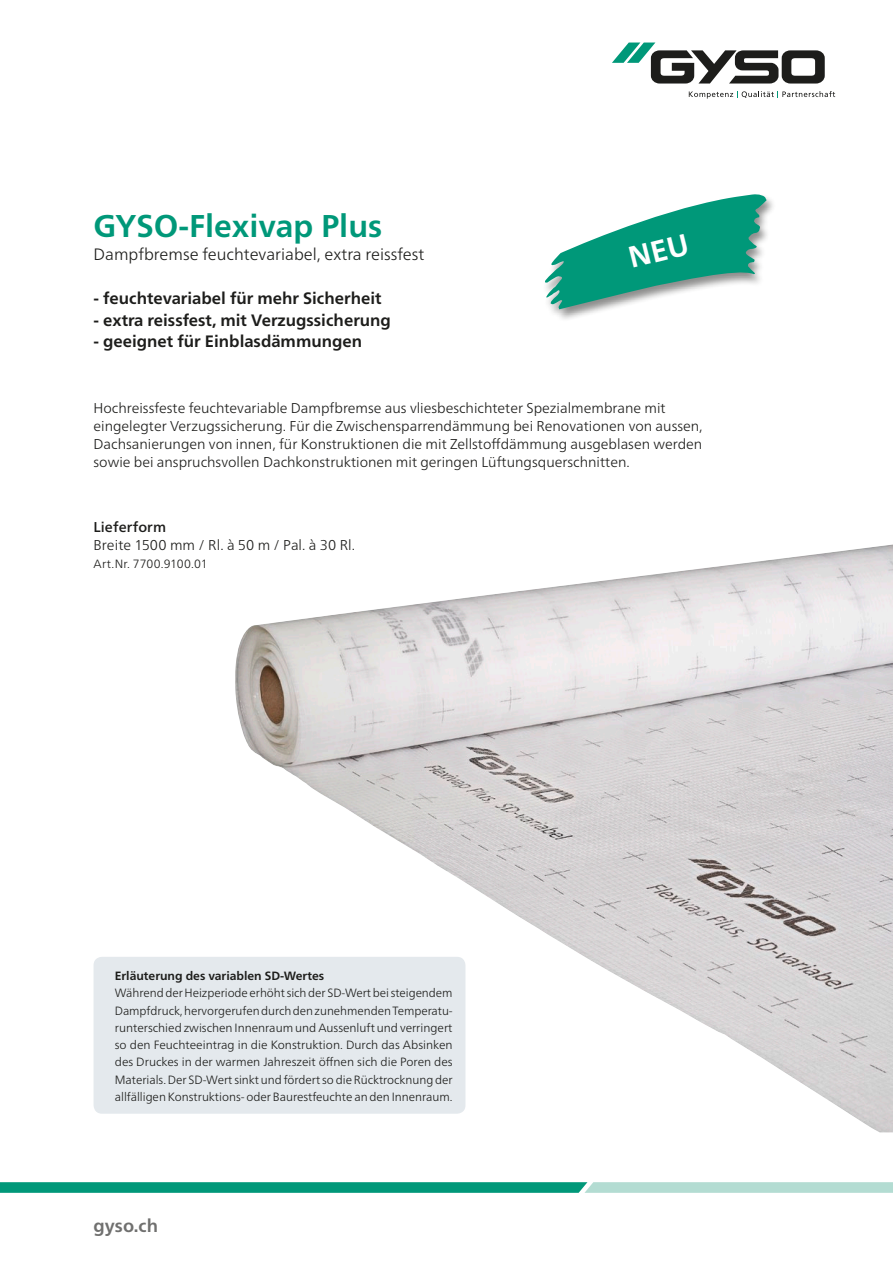
<style>
.page{position:relative;width:893px;height:1263px;background:#fff}
.page>*{position:absolute;margin:0;border:0;box-sizing:border-box;transform-origin:0 0}
.t1{font:700 31.5px "Frutiger Neue LT Pro";color:#009879}
.t2{font:700 18px "Frutiger Neue LT Pro";color:#70706f}
.t3{font:700 16.5px "Frutiger Neue LT Pro";color:#1d1d1b}
.t4{font:300 16.5px "Frutiger Neue LT Pro";color:#1d1d1b}
.t5{font:300 14.25px/18px "Frutiger Neue LT Pro";color:#1d1d1b}
.t6{font:500 14.25px "Frutiger Neue LT Pro";letter-spacing:.005em;color:#1d1d1b}
.t7{font:300 12px/17.2px "Frutiger Neue LT Pro";color:#1d1d1b;text-align:justify}
.t8{font:700 12px "Frutiger Neue LT Pro";color:#1d1d1b}
</style>
<div class="page">
<svg style="left:0;top:1182px;width:893px;height:11px;background:#44b29b"></svg>
<img style="left:235px;top:544px;width:658px;height:588px">
<svg style="left:689px;top:91px;width:146px;height:8px"></svg>
<svg style="left:612px;top:43px;width:213px;height:41px"></svg>
<div style="left:542px;top:193px;width:235px;height:129px;background:#1d1d1b;opacity:.5"></div>
<div style="left:94px;top:957px;width:371px;height:157px;background:#e4e9ed;border-radius:9px"></div>
<svg style="left:545px;top:194px;width:222px;height:115px"></svg>
<h1 class="t1" style="left:94px;top:207px;width:290px">GYSO-Flexivap Plus</h1>
<h3 class="t4" style="left:94px;top:245px;width:332px">Dampfbremse feuchtevariabel, extra reissfest</h3>
<h3 class="t3" style="left:94px;top:288px;width:289px">- feuchtevariabel für mehr Sicherheit</h3>
<h3 class="t3" style="left:94px;top:310px;width:299px">- extra reissfest, mit Verzugssicherung</h3>
<h3 class="t3" style="left:94px;top:332px;width:270px">- geeignet für Einblasdämmungen</h3>
<p class="t5" style="left:94px;top:399px;width:611px">Hochreissfeste feuchtevariable Dampfbremse aus vliesbeschichteter Spezialmembrane mit eingelegter Verzugssicherung. Für die Zwischensparrendämmung bei Renovationen von aussen, Dachsanierungen von innen, für Konstruktionen die mit Zellstoffdämmung ausgeblasen werden sowie bei anspruchsvollen Dachkonstruktionen mit geringen Lüftungsquerschnitten.</p>
<p class="t6" style="left:94px;top:519px;width:74px">Lieferform</p>
<p class="t5" style="left:94px;top:536px;width:263px">Breite 1500 mm / Rl. à 50 m / Pal. à 30 Rl.</p>
<p class="t7" style="left:94px;top:556px;width:116px">Art.Nr. 7700.9100.01</p>
<p class="t8" style="left:115px;top:969px;width:211px">Erläuterung des variablen SD-Wertes</p>
<p class="t7" style="left:115px;top:984px;width:339px">Während der Heizperiode erhöht sich der SD-Wert bei steigendem Dampfdruck, hervorgerufen durch den zunehmenden Temperatu&shy;runterschied zwischen Innenraum und Aussenluft und verringert so den Feuchteeintrag in die Konstruktion. Durch das Absinken des Druckes in der warmen Jahreszeit öffnen sich die Poren des Materials. Der SD-Wert sinkt und fördert so die Rücktrocknung der allfälligen Konstruktions- oder Baurestfeuchte an den Innenraum.</p>
<h2 class="t2" style="left:94px;top:1215px;width:66px">gyso.ch</h2>
</div>
